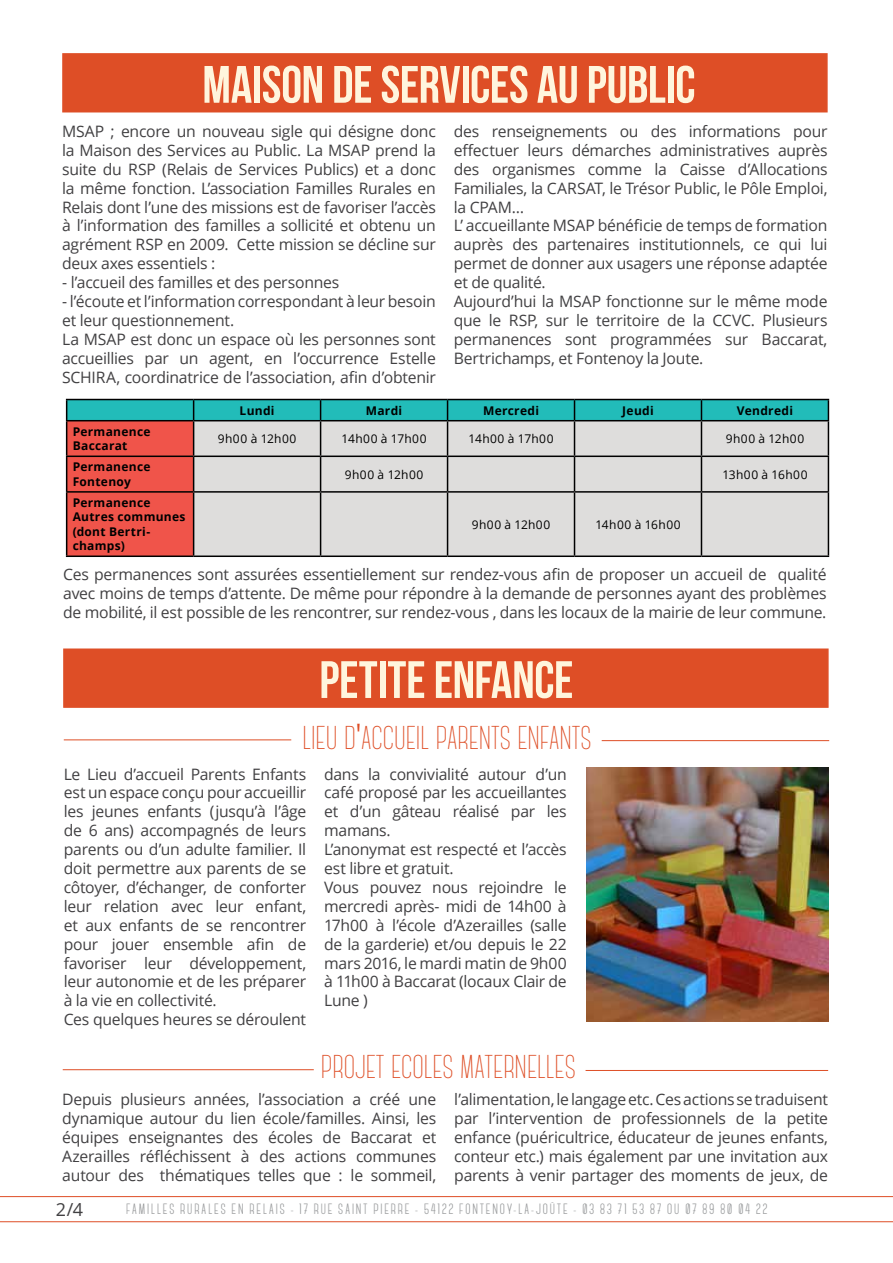
<style>
.page{position:relative;width:893px;height:1263px;background:#fff}
.page>*{position:absolute;margin:0;border:0;box-sizing:border-box;transform-origin:0 0}
.t1{font:52.5px "Bebas Neue";letter-spacing:-.005em;color:#fff5dd}
.t2{font:300 33px "Canter";color:#de4e26}
.t3{font:18px "Open Sans";color:#414042}
.t4{font:15.75px/18.9px "Open Sans";letter-spacing:-.015em;color:#414042;text-align:justify}
.t5{font:15px "Canter Outline";letter-spacing:.11em;color:#7e8082;scale:1.08 1}
.t6{font:700 12px/14.4px "Open Sans";letter-spacing:.025em;color:#000101}
.t7{font:12px "Open Sans";letter-spacing:.04em;color:#000}
.s1{font-family:"Agency FB";font-weight:400}
</style>
<div class="page">
<svg style="left:0;top:1196px;width:893px;height:26px"></svg>
<div style="left:62px;top:53px;width:766px;height:59px;background:#de4e26;border:2px solid #de4e26"></div>
<hr style="left:194px;top:555px;width:127px;height:2px;background:#000">
<hr style="left:321px;top:555px;width:127px;height:2px;background:#000">
<hr style="left:448px;top:555px;width:126px;height:2px;background:#000">
<hr style="left:574px;top:555px;width:127px;height:2px;background:#000">
<hr style="left:701px;top:555px;width:128px;height:2px;background:#000">
<svg style="left:66px;top:399px;width:763px;height:157px;background:#bfbcba"></svg>
<hr style="left:66px;top:420px;width:128px;height:1px;background:#000">
<hr style="left:194px;top:420px;width:127px;height:1px;background:#000">
<hr style="left:321px;top:420px;width:127px;height:1px;background:#000">
<hr style="left:448px;top:420px;width:126px;height:1px;background:#000">
<hr style="left:574px;top:420px;width:127px;height:1px;background:#000">
<hr style="left:701px;top:420px;width:128px;height:1px;background:#000">
<hr style="left:66px;top:421px;width:1px;height:34px;background:#000">
<hr style="left:193px;top:421px;width:1px;height:34px;background:#000">
<hr style="left:66px;top:455px;width:128px;height:2px;background:#000">
<hr style="left:66px;top:457px;width:1px;height:34px;background:#000">
<hr style="left:193px;top:457px;width:1px;height:34px;background:#000">
<hr style="left:66px;top:491px;width:128px;height:2px;background:#000">
<hr style="left:66px;top:493px;width:1px;height:62px;background:#000">
<hr style="left:193px;top:493px;width:1px;height:62px;background:#000">
<hr style="left:66px;top:555px;width:128px;height:2px;background:#000">
<div style="left:63px;top:648px;width:766px;height:60px;background:#de4e26;border:2px solid #de4e26"></div>
<hr style="left:602px;top:740px;width:227px;height:1px;background:#de4e26">
<hr style="left:64px;top:739px;width:227px;height:1px;background:#de4e26">
<img style="left:587px;top:767px;width:242px;height:255px">
<hr style="left:586px;top:1070px;width:242px;height:1px;background:#de4e26">
<hr style="left:63px;top:1069px;width:251px;height:1px;background:#de4e26">
<h1 class="t1" style="left:202px;top:56px;width:495px">MAISON DE SERVICES AU PUBLIC</h1>
<p class="t4" style="left:62px;top:121px;width:375px">MSAP ; encore un nouveau sigle qui désigne donc la Maison des Services au Public. La MSAP prend la suite du RSP (Relais de Services Publics) et a donc la même fonction. L’association Familles Rurales en Relais dont l’une des missions est de favoriser l’accès à l’information des familles a sollicité et obtenu un agrément RSP en 2009. Cette mission se décline sur deux axes essentiels :</p>
<p class="t4" style="left:62px;top:273px;width:279px">- l’accueil des familles et des personnes</p>
<p class="t4" style="left:62px;top:291px;width:375px;text-align:left">- l’écoute et l’information correspondant à leur besoin et leur questionnement.<br>La MSAP est donc un espace où les personnes sont accueillies par un agent, en l’occurrence Estelle SCHIRA, coordinatrice de l’association, afin d’obtenir</p>
<p class="t4" style="left:454px;top:121px;width:375px;text-align:left">des renseignements ou des informations pour effectuer leurs démarches administratives auprès des organismes comme la Caisse d’Allocations Familiales, la CARSAT, le Trésor Public, le Pôle Emploi, la CPAM…<br>L’ accueillante MSAP bénéficie de temps de formation auprès des partenaires institutionnels, ce qui lui permet de donner aux usagers une réponse adaptée et de qualité.<br>Aujourd’hui la MSAP fonctionne sur le même mode que le RSP, sur le territoire de la CCVC. Plusieurs permanences sont programmées sur Baccarat, Bertrichamps, et Fontenoy la Joute.</p>
<p class="t6" style="left:240px;top:403px;width:36px">Lundi</p>
<p class="t6" style="left:366px;top:403px;width:38px">Mardi</p>
<p class="t6" style="left:483px;top:403px;width:58px">Mercredi</p>
<p class="t6" style="left:622px;top:403px;width:33px">Jeudi</p>
<p class="t6" style="left:737px;top:403px;width:58px">Vendredi</p>
<p class="t6" style="left:73px;top:424px;width:79px">Permanence<br>Baccarat</p>
<p class="t7" style="left:218px;top:430px;width:80px">9h00 à 12h00</p>
<p class="t7" style="left:342px;top:430px;width:87px">14h00 à 17h00</p>
<p class="t7" style="left:468px;top:430px;width:87px">14h00 à 17h00</p>
<p class="t7" style="left:726px;top:430px;width:80px">9h00 à 12h00</p>
<p class="t6" style="left:73px;top:460px;width:79px">Permanence<br>Fontenoy</p>
<p class="t7" style="left:345px;top:466px;width:80px">9h00 à 12h00</p>
<p class="t7" style="left:722px;top:466px;width:87px">13h00 à 16h00</p>
<p class="t6" style="left:73px;top:495px;width:114px">Permanence<br>Autres communes (dont Bertri&shy;champs)</p>
<p class="t7" style="left:472px;top:516px;width:80px">9h00 à 12h00</p>
<p class="t7" style="left:595px;top:516px;width:87px">14h00 à 16h00</p>
<p class="t4" style="left:63px;top:564px;width:765px">Ces permanences sont assurées essentiellement sur rendez-vous afin de proposer un accueil de qualité avec moins de temps d’attente. De même pour répondre à la demande de personnes ayant des problèmes de mobilité, il est possible de les rencontrer, sur rendez-vous , dans les locaux de la mairie de leur commune.</p>
<h1 class="t1" style="left:319px;top:651px;width:255px">PETITE ENFANCE</h1>
<h2 class="t2" style="left:302px;top:722px;width:280px">LIEU D<span class="s1">'</span>ACCUEIL PARENTS ENFANTS</h2>
<p class="t4" style="left:64px;top:764px;width:244px;text-align:left">Le Lieu d’accueil Parents Enfants est un espace conçu pour accueillir les jeunes enfants (jusqu’à l’âge de 6 ans) accompagnés de leurs parents ou d’un adulte familier. Il doit permettre aux parents de se côtoyer, d’échanger, de conforter leur relation avec leur enfant, et aux enfants de se rencontrer pour jouer ensemble afin de favoriser leur développement, leur autonomie et de les préparer à la vie en collectivité.<br>Ces quelques heures se déroulent</p>
<p class="t4" style="left:324px;top:764px;width:244px;text-align:left">dans la convivialité autour d’un café proposé par les accueillantes et d’un gâteau réalisé par les mamans.<br>L’anonymat est respecté et l’accès est libre et gratuit.<br>Vous pouvez nous rejoindre le mercredi après- midi de 14h00 à<br>17h00 à l’école d’Azerailles (salle de la garderie) et/ou depuis le 22 mars 2016, le mardi matin de 9h00 à 11h00 à Baccarat (locaux Clair de<br>Lune )</p>
<h2 class="t2" style="left:321px;top:1051px;width:256px">PROJET ECOLES MATERNELLES</h2>
<p class="t4" style="left:62px;top:1089px;width:375px">Depuis plusieurs années, l’association a créé une dynamique autour du lien école/familles. Ainsi, les équipes enseignantes des écoles de Baccarat et Azerailles réfléchissent à des actions communes autour des thématiques telles que : le sommeil,</p>
<p class="t4" style="left:454px;top:1089px;width:375px">l’alimentation, le langage etc. Ces actions se traduisent par l’intervention de professionnels de la petite enfance (puéricultrice, éducateur de jeunes enfants, conteur etc.) mais également par une invitation aux parents à venir partager des moments de jeux, de</p>
<p class="t3" style="left:56px;top:1197px;width:29px">2/4</p>
<p class="t5" style="left:126px;top:1202px;width:596px">FAMILLES RURALES EN RELAIS - 17 RUE SAINT PIERRE - 54122 FONTENOY-LA-JOÛTE - 03 83 71 53 87 OU 07 89 80 04 22</p>
</div>
